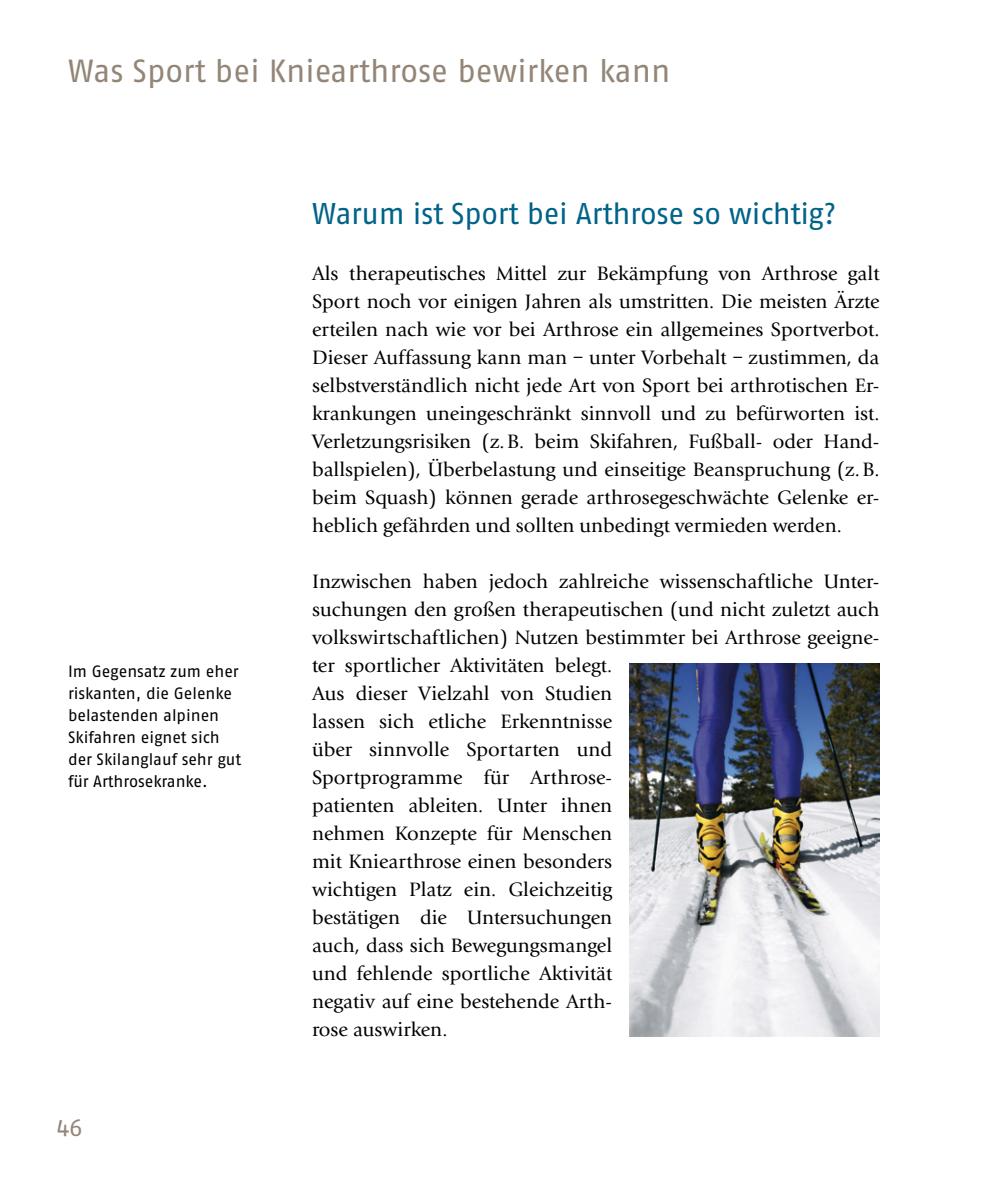
<style>
.page{position:relative;width:993px;height:1191px;background:#fff}
.page>*{position:absolute;margin:0;border:0;box-sizing:border-box;transform-origin:0 0}
.t1{font:32px "Fago Pro";color:#938677}
.Headlines{font:30px "Fago Pro";letter-spacing:-.01em;color:#006389}
.Flex_Flatter{font:24px "Fago Pro";color:#938677}
.Giovanni_Block{font:20px/28px "Giovanni EF";color:#000;text-align:justify}
.Marginalien{font:16.4px/22px "Fago Pro";color:#000}
</style>
<div class="page">
<img style="left:629px;top:663px;width:250px;height:373px">
<h1 class="t1" style="left:68px;top:52px;width:603px">Was Sport bei Kniearthrose bewirken kann</h1>
<p class="Marginalien" style="left:68px;top:660px;width:175px">Im Gegensatz zum eher riskanten, die Gelenke belastenden alpinen<br>Skifahren eignet sich der Skilanglauf sehr gut für Arthrosekranke.</p>
<p class="Flex_Flatter" style="left:57px;top:1112px;width:28px">46</p>
<p class="Headlines" style="left:312px;top:195px;width:525px">Warum ist Sport bei Arthrose so wichtig?</p>
<p class="Giovanni_Block" style="left:312px;top:259px;width:568px">Als therapeutisches Mittel zur Bekämpfung von Arthrose galt Sport noch vor einigen Jahren als umstritten. Die meisten Ärzte erteilen nach wie vor bei Arthrose ein allgemeines Sportverbot.<br>Dieser Auffassung kann man – unter Vorbehalt – zustimmen, da selbstverständlich nicht jede Art von Sport bei arthrotischen Er&shy;krankungen uneingeschränkt sinnvoll und zu befürworten ist.<br>Verletzungsrisiken (z.B. beim Skifahren, Fußball- oder Hand&shy;ballspielen), Überbelastung und einseitige Beanspruchung (z.B. beim Squash) können gerade arthrosegeschwächte Gelenke er&shy;heblich gefährden und sollten unbedingt vermieden werden.</p>
<p class="Giovanni_Block" style="left:312px;top:567px;width:568px;text-align:left">Inzwischen haben jedoch zahlreiche wissenschaftliche Unter&shy;suchungen den großen therapeutischen (und nicht zuletzt auch volkswirtschaftlichen) Nutzen bestimmter bei Arthrose geeigne&shy;ter sportlicher Aktivitäten belegt.<br>Aus dieser Vielzahl von Studien<br>lassen sich etliche Erkenntnisse<br>über sinnvolle Sportarten und<br>Sportprogramme für Arthrose-<br>patienten ableiten. Unter ihnen<br>nehmen Konzepte für Menschen<br>mit Kniearthrose einen besonders<br>wichtigen Platz ein. Gleichzeitig<br>bestätigen die Untersuchungen<br>auch, dass sich Bewegungsmangel<br>und fehlende sportliche Aktivität<br>negativ auf eine bestehende Arth-<br>rose auswirken.</p>
</div>
